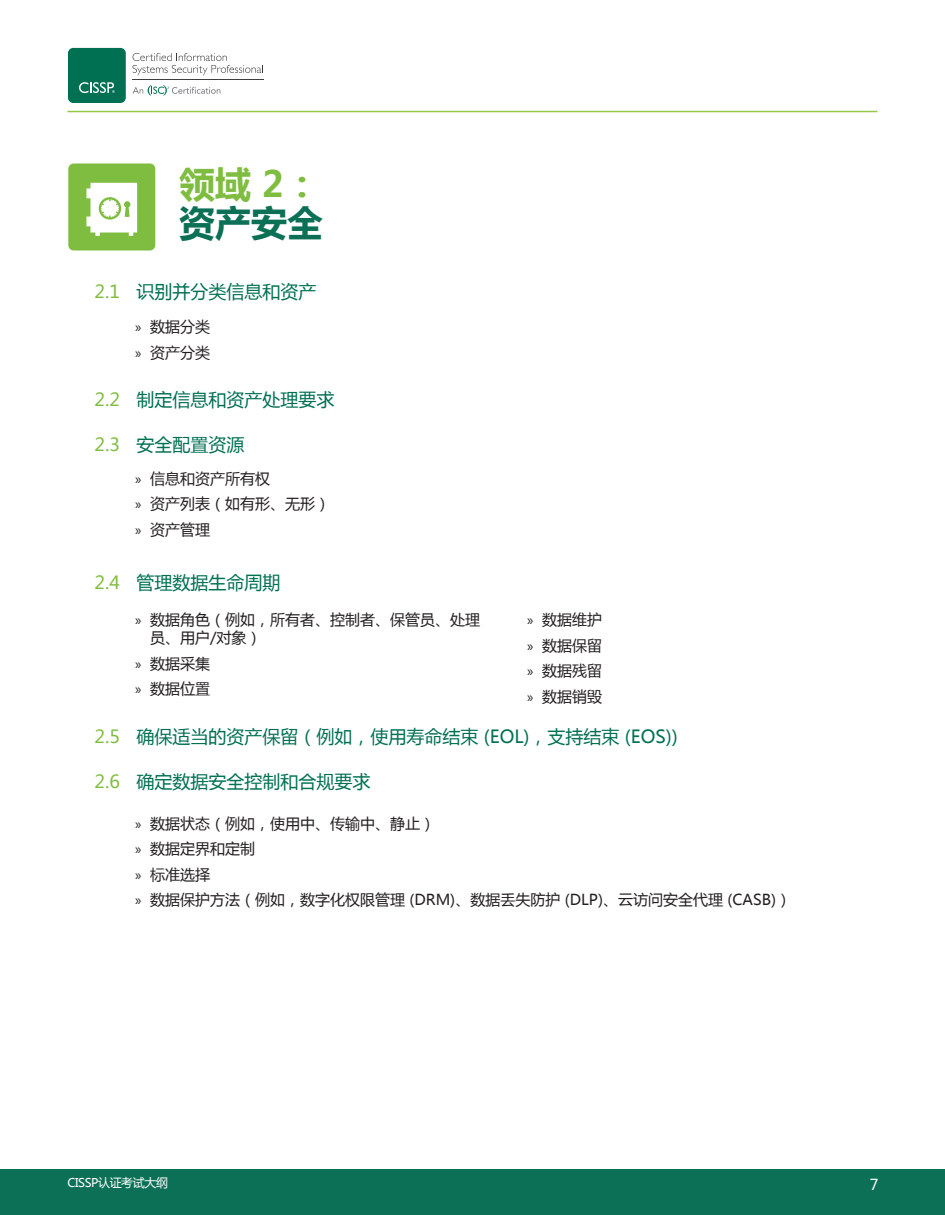
<style>
.page{position:relative;width:945px;height:1215px;background:#fff}
.page>*{position:absolute;margin:0;border:0;box-sizing:border-box;transform-origin:0 0}
.Green_Headlines_Big{font:700 36px "Microsoft Ya Hei";color:#7fbd41}
.Green_Headlines_Big-2{font:700 36px "Microsoft Ya Hei";color:#0b7055}
.t1{font:18px "Microsoft Ya Hei";color:#007053}
.t2{font:15px/18px "Microsoft Ya Hei";color:#231f20}
.t3{font:15px "Microsoft Ya Hei";color:#fff}
.t4{font:12px "Microsoft Ya Hei";letter-spacing:-.035em;color:#fff}
.s1{color:#7fbd41}
.s2{font-family:"Myriad Pro"}
</style>
<div class="page">
<hr style="left:68px;top:111px;width:810px;height:1px;background:#94c94a">
<div style="left:0;top:1170px;width:945px;height:45px;background:#0b7055"></div>
<div style="left:68px;top:48px;width:58px;height:55px;background:#007053;border-radius:5px"></div>
<svg style="left:133px;top:53px;width:130px;height:22px"></svg>
<hr style="left:133px;top:80px;width:131px;height:1px;background:#3e3e3f">
<svg style="left:133px;top:85px;width:87px;height:11px"></svg>
<svg style="left:79px;top:82px;width:36px;height:11px"></svg>
<div style="left:68px;top:164px;width:87px;height:86px;background:#7fbd41;border-radius:5px"></div>
<svg style="left:86px;top:183px;width:51px;height:53px;background:#e5f2d9"></svg>
<p class="Green_Headlines_Big" style="left:179px;top:159px;width:142px">领域 2：</p>
<p class="Green_Headlines_Big-2" style="left:179px;top:198px;width:145px">资产安全</p>
<p class="t1" style="left:94px;top:279px;width:223px"><span class="s1">2.1</span> 识别并分类信息和资产</p>
<p class="t2" style="left:135px;top:318px;width:76px"><span class="s2">»</span> 数据分类</p>
<p class="t2" style="left:135px;top:343px;width:76px"><span class="s2">»</span> 资产分类</p>
<p class="t1" style="left:94px;top:387px;width:241px"><span class="s1">2.2</span> 制定信息和资产处理要求</p>
<p class="t1" style="left:94px;top:432px;width:151px"><span class="s1">2.3</span> 安全配置资源</p>
<p class="t2" style="left:135px;top:469px;width:136px"><span class="s2">»</span> 信息和资产所有权</p>
<p class="t2" style="left:135px;top:494px;width:196px"><span class="s2">»</span> 资产列表（如有形、无形）</p>
<p class="t2" style="left:135px;top:520px;width:76px"><span class="s2">»</span> 资产管理</p>
<p class="t1" style="left:94px;top:570px;width:187px"><span class="s1">2.4</span> 管理数据生命周期</p>
<p class="t2" style="left:150px;top:610px;width:331px;text-indent:-15px"><span class="s2">»</span> 数据角色（例如，所有者、控制者、保管员、处理员、用户/对象）</p>
<p class="t2" style="left:135px;top:654px;width:76px"><span class="s2">»</span> 数据采集</p>
<p class="t2" style="left:135px;top:679px;width:76px"><span class="s2">»</span> 数据位置</p>
<p class="t2" style="left:527px;top:610px;width:76px"><span class="s2">»</span> 数据维护</p>
<p class="t2" style="left:527px;top:636px;width:76px"><span class="s2">»</span> 数据保留</p>
<p class="t2" style="left:527px;top:661px;width:76px"><span class="s2">»</span> 数据残留</p>
<p class="t2" style="left:527px;top:687px;width:76px"><span class="s2">»</span> 数据销毁</p>
<p class="t1" style="left:94px;top:725px;width:585px"><span class="s1">2.5</span> 确保适当的资产保留（例如，使用寿命结束 (EOL)，支持结束 (EOS))</p>
<p class="t1" style="left:94px;top:770px;width:277px"><span class="s1">2.6</span> 确定数据安全控制和合规要求</p>
<p class="t2" style="left:135px;top:814px;width:301px"><span class="s2">»</span> 数据状态（例如，使用中、传输中、静止）</p>
<p class="t2" style="left:135px;top:840px;width:121px"><span class="s2">»</span> 数据定界和定制</p>
<p class="t2" style="left:135px;top:865px;width:76px"><span class="s2">»</span> 标准选择</p>
<p class="t2" style="left:135px;top:891px;width:658px"><span class="s2">»</span> 数据保护方法（例如，数字化权限管理 (DRM)、数据丢失防护 (DLP)、云访问安全代理 (CASB)）</p>
<p class="t4" style="left:68px;top:1174px;width:102px">CISSP认证考试大纲</p>
<p class="t3" style="left:870px;top:1174px;width:10px">7</p>
</div>
